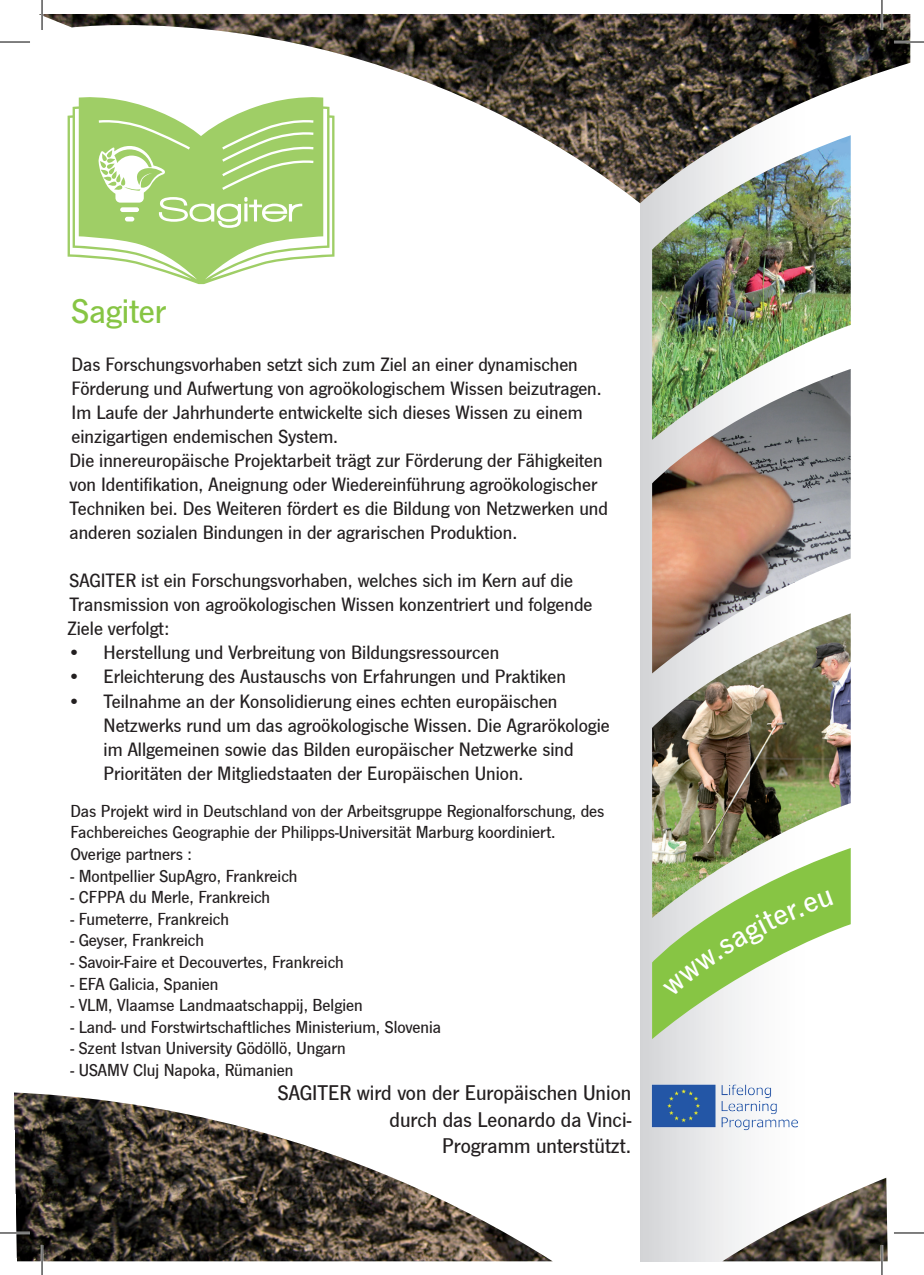
<style>
.page{position:relative;width:924px;height:1275px;background:#fff}
.page>*{position:absolute;margin:0;border:0;box-sizing:border-box;transform-origin:0 0}
.t1{font:36px "News Gothic T Medium";color:#87c544}
.t2{font:22px/26.4px "News Gothic T Medium";color:#231f20;text-align:right}
.t3{font:20px/24px "News Gothic T Medium";color:#231f20}
.t4{font:18px/21.6px "News Gothic T Medium";color:#231f20}
</style>
<div class="page">
<div style="left:640px;top:14px;width:269px;height:1247px;background:linear-gradient(to right,#dedfe1,#fff)"></div>
<svg style="left:68px;top:203px;width:266px;height:81px"></svg>
<svg style="left:98px;top:203px;width:215px;height:25px"></svg>
<img style="left:39px;top:14px;width:870px;height:189px">
<img style="left:14px;top:1092px;width:873px;height:169px">
<img style="left:651px;top:135px;width:199px;height:234px">
<img style="left:651px;top:369px;width:199px;height:244px">
<img style="left:651px;top:613px;width:199px;height:235px">
<img style="left:646px;top:1078px;width:164px;height:64px">
<hr style="left:893px;top:41px;width:30px;height:2px;background:#fff">
<hr style="left:0;top:1231px;width:30px;height:3px;background:#fff">
<hr style="left:893px;top:1231px;width:30px;height:3px;background:#fff">
<hr style="left:41px;top:0;width:2px;height:30px;background:#fff">
<hr style="left:41px;top:1245px;width:2px;height:30px;background:#fff">
<hr style="left:880px;top:0;width:2px;height:30px;background:#fff">
<hr style="left:880px;top:1245px;width:2px;height:30px;background:#fff">
<hr style="left:0;top:42px;width:30px;height:1px;background:#000">
<hr style="left:893px;top:42px;width:30px;height:1px;background:#000">
<hr style="left:0;top:1232px;width:30px;height:1px;background:#000">
<hr style="left:893px;top:1232px;width:30px;height:1px;background:#000">
<hr style="left:42px;top:0;width:1px;height:30px;background:#000">
<hr style="left:42px;top:1245px;width:1px;height:30px;background:#000">
<hr style="left:881px;top:0;width:1px;height:30px;background:#000">
<hr style="left:881px;top:1245px;width:1px;height:30px;background:#000">
<svg style="left:651px;top:848px;width:199px;height:191px"></svg>
<h1 class="t1" style="left:71px;top:290px;width:96px">Sagiter</h1>
<p class="t3" style="left:70px;top:352px;width:539px">Das Forschungsvorhaben setzt sich zum Ziel an einer dynamischen Förderung und Aufwertung von agroökologischem Wissen beizutragen.<br>Im Laufe der Jahrhunderte entwickelte sich dieses Wissen zu einem einzigartigen endemischen System.<br>Die innereuropäische Projektarbeit trägt zur Förderung der Fähigkeiten von Identifikation, Aneignung oder Wiedereinführung agroökologischer Techniken bei. Des Weiteren fördert es die Bildung von Netzwerken und anderen sozialen Bindungen in der agrarischen Produktion.</p>
<p class="t3" style="left:68px;top:568px;width:526px">SAGITER ist ein Forschungsvorhaben, welches sich im Kern auf die<br>Transmission von agroökologischen Wissen konzentriert und folgende<br>Ziele verfolgt:</p>
<p class="t3" style="left:68px;top:640px;width:433px">• Herstellung und Verbreitung von Bildungsressourcen</p>
<p class="t3" style="left:68px;top:664px;width:499px">• Erleichterung des Austauschs von Erfahrungen und Praktiken</p>
<p class="t3" style="left:104px;top:688px;width:507px;text-indent:-36px">• Teilnahme an der Konsolidierung eines echten europäischen Netzwerks rund um das agroökologische Wissen. Die Agrarökologie im Allgemeinen sowie das Bilden europäischer Netzwerke sind Prioritäten der Mitgliedstaaten der Europäischen Union.</p>
<p class="t4" style="left:70px;top:799px;width:535px">Das Projekt wird in Deutschland von der Arbeitsgruppe Regionalforschung, des<br>Fachbereiches Geographie der Philipps-Universität Marburg koordiniert.<br>Overige partners :</p>
<p class="t4" style="left:70px;top:864px;width:228px">- Montpellier SupAgro, Frankreich</p>
<p class="t4" style="left:70px;top:886px;width:201px">- CFPPA du Merle, Frankreich</p>
<p class="t4" style="left:70px;top:907px;width:160px">- Fumeterre, Frankreich</p>
<p class="t4" style="left:70px;top:929px;width:135px">- Geyser, Frankreich</p>
<p class="t4" style="left:70px;top:951px;width:275px">- Savoir-Faire et Decouvertes, Frankreich</p>
<p class="t4" style="left:70px;top:972px;width:150px">- EFA Galicia, Spanien</p>
<p class="t4" style="left:70px;top:994px;width:293px">- VLM, Vlaamse Landmaatschappij, Belgien</p>
<p class="t4" style="left:70px;top:1015px;width:372px">- Land- und Forstwirtschaftliches Ministerium, Slovenia</p>
<p class="t4" style="left:70px;top:1037px;width:277px">- Szent Istvan University Gödöllö, Ungarn</p>
<p class="t4" style="left:70px;top:1059px;width:224px">- USAMV Cluj Napoka, Rümanien</p>
<p class="t2" style="left:278px;top:1079px;width:355px">SAGITER wird von der Europäischen Union durch das Leonardo da Vinci-<br>Programm unterstützt.</p>
</div>
